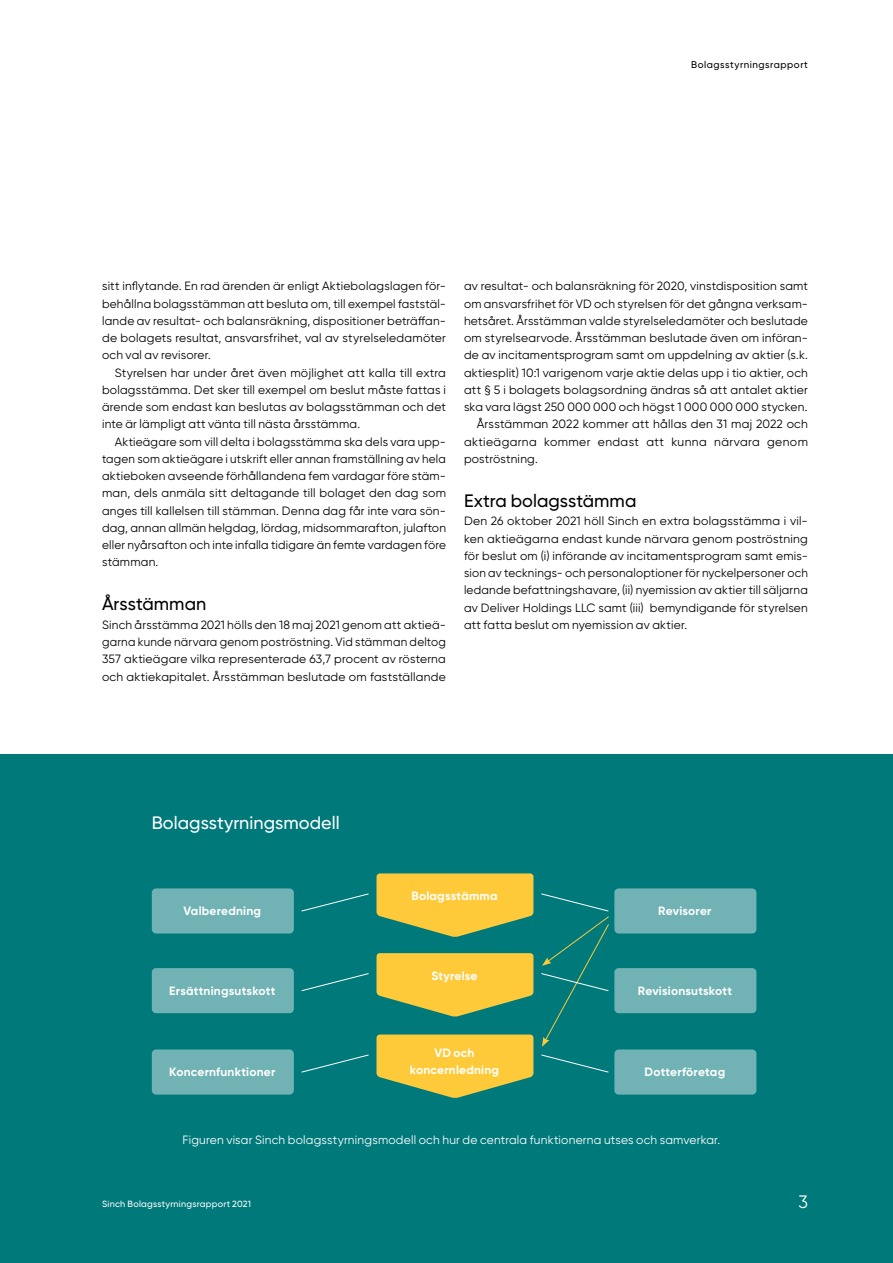
<style>
.page{position:relative;width:893px;height:1263px;background:#fff}
.page>*{position:absolute;margin:0;border:0;box-sizing:border-box;transform-origin:0 0}
.t1{font:500 18px "Gilroy";color:#000}
.t2{font:500 18px "Gilroy";color:#fff}
.t3{font:18px "Gilroy";color:#fff}
.t4{font:12px/17.2px "Gilroy";letter-spacing:.02em;color:#000;text-align:justify}
.t5{font:700 12px "Gilroy";letter-spacing:.015em;color:#fff}
.t6{font:12px "Gilroy";letter-spacing:.02em;color:#fff}
.t7{font:500 9.75px "Gilroy";letter-spacing:.055em;color:#000}
.t8{font:500 9px "Gilroy";letter-spacing:.025em;color:#fff}
</style>
<div class="page">
<div style="left:0;top:755px;width:893px;height:508px;background:#00797b"></div>
<svg style="left:376px;top:873px;width:157px;height:64px"></svg>
<div style="left:152px;top:888px;width:142px;height:45px;background:#71b3b5;border-radius:4px"></div>
<div style="left:614px;top:888px;width:142px;height:45px;background:#71b3b5;border-radius:4px"></div>
<svg style="left:301px;top:893px;width:68px;height:19px"></svg>
<svg style="left:376px;top:953px;width:157px;height:64px"></svg>
<div style="left:152px;top:968px;width:142px;height:45px;background:#71b3b5;border-radius:4px"></div>
<div style="left:614px;top:968px;width:142px;height:45px;background:#71b3b5;border-radius:4px"></div>
<svg style="left:301px;top:973px;width:68px;height:18px"></svg>
<svg style="left:541px;top:893px;width:68px;height:154px"></svg>
<svg style="left:376px;top:1034px;width:157px;height:64px"></svg>
<div style="left:152px;top:1049px;width:142px;height:45px;background:#71b3b5;border-radius:4px"></div>
<div style="left:614px;top:1049px;width:142px;height:45px;background:#71b3b5;border-radius:4px"></div>
<svg style="left:301px;top:1054px;width:68px;height:19px"></svg>
<svg style="left:541px;top:1054px;width:68px;height:19px"></svg>
<p class="t7" style="left:691px;top:59px;width:118px">Bolagsstyrningsrapport</p>
<p class="t4" style="left:102px;top:277px;width:345px">sitt inflytande. En rad ärenden är enligt Aktiebolagslagen för&shy;behållna bolagsstämman att besluta om, till exempel faststäl&shy;lande av resultat- och balansräkning, dispositioner beträffan&shy;de bolagets resultat, ansvarsfrihet, val av styrelseledamöter och val av revisorer.</p>
<p class="t4" style="left:102px;top:364px;width:345px;text-indent:13px">Styrelsen har under året även möjlighet att kalla till extra bolagsstämma. Det sker till exempel om beslut måste fattas i ärende som endast kan beslutas av bolagsstämman och det inte är lämpligt att vänta till nästa årsstämma.</p>
<p class="t4" style="left:102px;top:433px;width:345px;text-indent:13px">Aktieägare som vill delta i bolagsstämma ska dels vara upp&shy;tagen som aktieägare i utskrift eller annan framställning av hela aktieboken avseende förhållandena fem vardagar före stäm&shy;man, dels anmäla sitt deltagande till bolaget den dag som anges till kallelsen till stämman. Denna dag får inte vara sön&shy;dag, annan allmän helgdag, lördag, midsommarafton, julafton eller nyårsafton och inte infalla tidigare än femte vardagen före stämman.</p>
<h1 class="t1" style="left:102px;top:593px;width:106px">Årsstämman</h1>
<p class="t4" style="left:102px;top:616px;width:345px">Sinch årsstämma 2021 hölls den 18 maj 2021 genom att aktieä&shy;garna kunde närvara genom poströstning. Vid stämman deltog 357 aktieägare vilka representerade 63,7 procent av rösterna och aktiekapitalet. Årsstämman beslutade om fastställande</p>
<p class="t4" style="left:464px;top:277px;width:345px">av resultat- och balansräkning för 2020, vinstdisposition samt</p>
<p class="t4" style="left:464px;top:295px;width:345px">om ansvarsfrihet för VD och styrelsen för det gångna verksam-</p>
<p class="t4" style="left:464px;top:312px;width:345px">hetsåret. Årsstämman valde styrelseledamöter och beslutade</p>
<p class="t4" style="left:464px;top:329px;width:345px">om styrelsearvode. Årsstämman beslutade även om införan-</p>
<p class="t4" style="left:464px;top:346px;width:345px">de av incitamentsprogram samt om uppdelning av aktier (s.k.</p>
<p class="t4" style="left:464px;top:364px;width:345px">aktiesplit) 10:1 varigenom varje aktie delas upp i tio aktier, och</p>
<p class="t4" style="left:464px;top:381px;width:345px">att § 5 i bolagets bolagsordning ändras så att antalet aktier</p>
<p class="t4" style="left:464px;top:398px;width:345px">ska vara lägst 250 000 000 och högst 1 000 000 000 stycken.</p>
<p class="t4" style="left:477px;top:415px;width:333px">Årsstämman 2022 kommer att hållas den 31 maj 2022 och</p>
<p class="t4" style="left:464px;top:433px;width:345px">aktieägarna kommer endast att kunna närvara genom</p>
<p class="t4" style="left:464px;top:450px;width:75px">poströstning.</p>
<h1 class="t1" style="left:464px;top:489px;width:174px">Extra bolagsstämma</h1>
<p class="t4" style="left:464px;top:512px;width:345px">Den 26 oktober 2021 höll Sinch en extra bolagsstämma i vil&shy;ken aktieägarna endast kunde närvara genom poströstning för beslut om (i) införande av incitamentsprogram samt emis&shy;sion av tecknings- och personaloptioner för nyckelpersoner och ledande befattningshavare, (ii) nyemission av aktier till säljarna av Deliver Holdings LLC samt (iii) bemyndigande för styrelsen att fatta beslut om nyemission av aktier.</p>
<h1 class="t2" style="left:152px;top:811px;width:189px">Bolagsstyrningsmodell</h1>
<p class="t5" style="left:411px;top:888px;width:88px">Bolagsstämma</p>
<p class="t5" style="left:183px;top:903px;width:79px">Valberedning</p>
<p class="t5" style="left:658px;top:903px;width:55px">Revisorer</p>
<p class="t5" style="left:431px;top:968px;width:48px">Styrelse</p>
<p class="t5" style="left:169px;top:983px;width:108px">Ersättningsutskott</p>
<p class="t5" style="left:638px;top:983px;width:96px">Revisionsutskott</p>
<p class="t5" style="left:435px;top:1045px;width:41px">VD och</p>
<p class="t5" style="left:169px;top:1065px;width:108px">Koncernfunktioner</p>
<p class="t5" style="left:410px;top:1062px;width:91px">koncernledning</p>
<p class="t5" style="left:645px;top:1065px;width:82px">Dotterföretag</p>
<p class="t6" style="left:182px;top:1132px;width:539px">Figuren visar Sinch bolagsstyrningsmodell och hur de centrala funktionerna utses och samverkar.</p>
<p class="t8" style="left:102px;top:1198px;width:150px">Sinch Bolagsstyrningsrapport 2021</p>
<h1 class="t3" style="left:798px;top:1190px;width:11px">3</h1>
</div>
